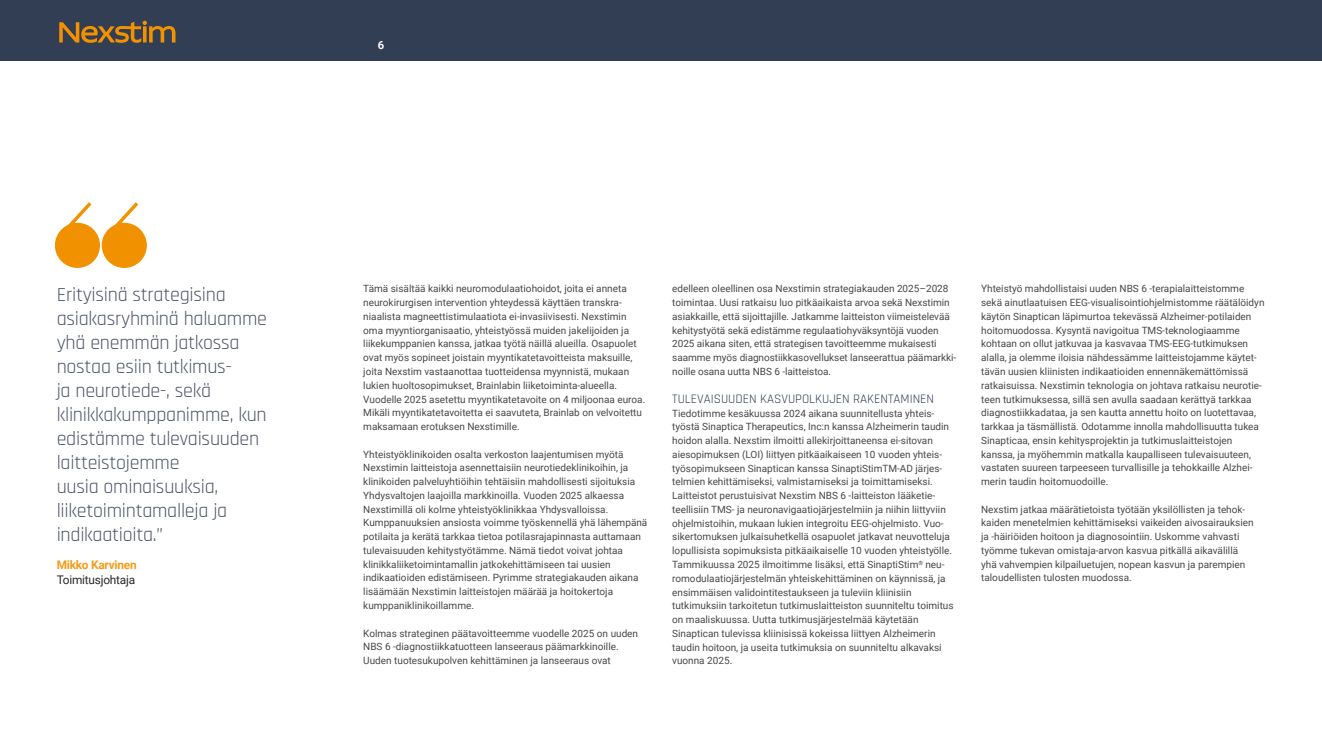
<style>
.page{position:relative;width:1322px;height:745px;background:#fff}
.page>*{position:absolute;margin:0;border:0;box-sizing:border-box;transform-origin:0 0}
.t1{font:20px/24px "Rajdhani";letter-spacing:-.015em;color:#50576b}
.t2{font:13.12px "Rajdhani";color:#323e54}
.t3{font:11.88px "Roboto";letter-spacing:-.02em;color:#292929}
.t4{font:700 11.88px "Roboto";letter-spacing:-.02em;color:#f49c1a}
.t5{font:700 11.25px "Roboto";color:#fff}
.t6{font:10px/13.8px "Roboto";color:#484848}
</style>
<div class="page">
<div style="left:57px;top:224px;width:41px;height:42px;background:#f29100;border-radius:50%"></div>
<div style="left:55px;top:223px;width:45px;height:45px;border:4px solid #f29100;border-radius:50%"></div>
<svg style="left:57px;top:202px;width:38px;height:37px"></svg>
<div style="left:104px;top:224px;width:41px;height:42px;background:#f29100;border-radius:50%"></div>
<div style="left:102px;top:223px;width:45px;height:45px;border:4px solid #f29100;border-radius:50%"></div>
<svg style="left:104px;top:202px;width:38px;height:37px"></svg>
<div style="left:0;top:0;width:1322px;height:60px;background:#323e54"></div>
<svg style="left:59px;top:21px;width:116px;height:22px"></svg>
<p class="t1" style="left:57px;top:283px;width:212px">Erityisinä strategisina asiakasryhminä haluamme yhä enemmän jatkossa nostaa esiin tutkimus-<br>ja neurotiede-, sekä klinikkakumppanimme, kun edistämme tulevaisuuden laitteistojemme<br>uusia ominaisuuksia, liiketoimintamalleja ja indikaatioita.”</p>
<p class="t4" style="left:57px;top:556px;width:82px">Mikko Karvinen</p>
<p class="t3" style="left:57px;top:571px;width:80px">Toimitusjohtaja</p>
<p class="t5" style="left:378px;top:37px;width:8px">6</p>
<p class="t6" style="left:363px;top:281px;width:283px">Tämä sisältää kaikki neuromodulaatiohoidot, joita ei anneta neurokirurgisen intervention yhteydessä käyttäen transkra&shy;niaalista magneettistimulaatiota ei-invasiivisesti. Nexstimin oma myyntiorganisaatio, yhteistyössä muiden jakelijoiden ja liikekumppanien kanssa, jatkaa työtä näillä alueilla. Osapuolet ovat myös sopineet joistain myyntikatetavoitteista maksuille, joita Nexstim vastaanottaa tuotteidensa myynnistä, mukaan lukien huoltosopimukset, Brainlabin liiketoiminta-alueella.<br>Vuodelle 2025 asetettu myyntikatetavoite on 4 miljoonaa euroa.<br>Mikäli myyntikatetavoitetta ei saavuteta, Brainlab on velvoitettu maksamaan erotuksen Nexstimille.</p>
<p class="t6" style="left:363px;top:446px;width:286px">Yhteistyöklinikoiden osalta verkoston laajentumisen myötä Nexstimin laitteistoja asennettaisiin neurotiedeklinikoihin, ja klinikoiden palveluyhtiöihin tehtäisiin mahdollisesti sijoituksia Yhdysvaltojen laajoilla markkinoilla. Vuoden 2025 alkaessa Nexstimillä oli kolme yhteistyöklinikkaa Yhdysvalloissa.<br>Kumppanuuksien ansiosta voimme työskennellä yhä lähempänä potilaita ja kerätä tarkkaa tietoa potilasrajapinnasta auttamaan tulevaisuuden kehitystyötämme. Nämä tiedot voivat johtaa klinikkaliiketoimintamallin jatkokehittämiseen tai uusien indikaatioiden edistämiseen. Pyrimme strategiakauden aikana lisäämään Nexstimin laitteistojen määrää ja hoitokertoja kumppaniklinikoillamme.</p>
<p class="t6" style="left:363px;top:625px;width:276px">Kolmas strateginen päätavoitteemme vuodelle 2025 on uuden<br>NBS 6 -diagnostiikkatuotteen lanseeraus päämarkkinoille.<br>Uuden tuotesukupolven kehittäminen ja lanseeraus ovat</p>
<p class="t6" style="left:672px;top:281px;width:286px">edelleen oleellinen osa Nexstimin strategiakauden 2025–2028 toimintaa. Uusi ratkaisu luo pitkäaikaista arvoa sekä Nexstimin asiakkaille, että sijoittajille. Jatkamme laitteiston viimeistelevää kehitystyötä sekä edistämme regulaatiohyväksyntöjä vuoden 2025 aikana siten, että strategisen tavoitteemme mukaisesti saamme myös diagnostiikkasovellukset lanseerattua päämarkki&shy;noille osana uutta NBS 6 -laitteistoa.</p>
<h2 class="t2" style="left:672px;top:391px;width:263px">TULEVAISUUDEN KASVUPOLKUJEN RAKENTAMINEN</h2>
<p class="t6" style="left:672px;top:405px;width:283px">Tiedotimme kesäkuussa 2024 aikana suunnitellusta yhteis&shy;työstä Sinaptica Therapeutics, Inc:n kanssa Alzheimerin taudin hoidon alalla. Nexstim ilmoitti allekirjoittaneensa ei-sitovan aiesopimuksen (LOI) liittyen pitkäaikaiseen 10 vuoden yhteis&shy;työsopimukseen Sinaptican kanssa SinaptiStimTM-AD järjes&shy;telmien kehittämiseksi, valmistamiseksi ja toimittamiseksi.<br>Laitteistot perustuisivat Nexstim NBS 6 -laitteiston lääketie&shy;teellisiin TMS- ja neuronavigaatiojärjestelmiin ja niihin liittyviin ohjelmistoihin, mukaan lukien integroitu EEG-ohjelmisto. Vuo&shy;sikertomuksen julkaisuhetkellä osapuolet jatkavat neuvotteluja lopullisista sopimuksista pitkäaikaiselle 10 vuoden yhteistyölle.<br>Tammikuussa 2025 ilmoitimme lisäksi, että SinaptiStim<sup>®</sup> neu&shy;romodulaatiojärjestelmän yhteiskehittäminen on käynnissä, ja ensimmäisen validointitestaukseen ja tuleviin kliinisiin tutkimuksiin tarkoitetun tutkimuslaitteiston suunniteltu toimitus on maaliskuussa. Uutta tutkimusjärjestelmää käytetään Sinaptican tulevissa kliinisissä kokeissa liittyen Alzheimerin taudin hoitoon, ja useita tutkimuksia on suunniteltu alkavaksi vuonna 2025.</p>
<p class="t6" style="left:981px;top:281px;width:285px">Yhteistyö mahdollistaisi uuden NBS 6 -terapialaitteistomme sekä ainutlaatuisen EEG-visualisointiohjelmistomme räätälöidyn käytön Sinaptican läpimurtoa tekevässä Alzheimer-potilaiden hoitomuodossa. Kysyntä navigoitua TMS-teknologiaamme kohtaan on ollut jatkuvaa ja kasvavaa TMS-EEG-tutkimuksen alalla, ja olemme iloisia nähdessämme laitteistojamme käytet&shy;tävän uusien kliinisten indikaatioiden ennennäkemättömissä ratkaisuissa. Nexstimin teknologia on johtava ratkaisu neurotie&shy;teen tutkimuksessa, sillä sen avulla saadaan kerättyä tarkkaa diagnostiikkadataa, ja sen kautta annettu hoito on luotettavaa, tarkkaa ja täsmällistä. Odotamme innolla mahdollisuutta tukea Sinapticaa, ensin kehitysprojektin ja tutkimuslaitteistojen kanssa, ja myöhemmin matkalla kaupalliseen tulevaisuuteen, vastaten suureen tarpeeseen turvallisille ja tehokkaille Alzhei&shy;merin taudin hoitomuodoille.</p>
<p class="t6" style="left:981px;top:501px;width:274px">Nexstim jatkaa määrätietoista työtään yksilöllisten ja tehok&shy;kaiden menetelmien kehittämiseksi vaikeiden aivosairauksien ja -häiriöiden hoitoon ja diagnosointiin. Uskomme vahvasti työmme tukevan omistaja-arvon kasvua pitkällä aikavälillä yhä vahvempien kilpailuetujen, nopean kasvun ja parempien taloudellisten tulosten muodossa.</p>
</div>
